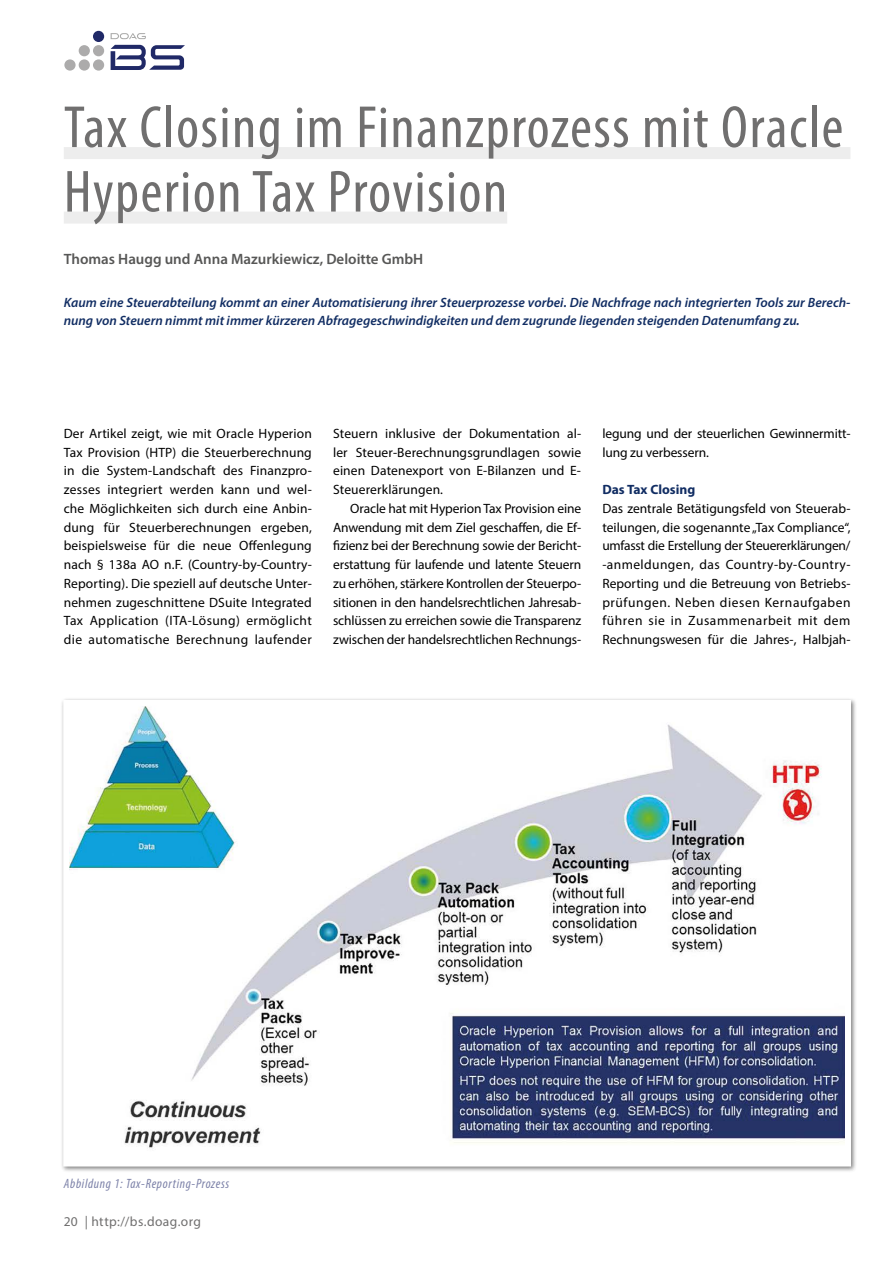
<style>
.page{position:relative;width:893px;height:1263px;background:#fff}
.page>*{position:absolute;margin:0;border:0;box-sizing:border-box;transform-origin:0 0}
.t1{font:condensed 60px/64.5px "Myriad Pro";letter-spacing:.025em;color:#706f6f}
.t2{font:600 15px "Myriad Pro";color:#575756}
.t3{font:13.5px/18.8px "Myriad Pro";color:#000;text-align:justify}
.t4{font:italic 600 13.5px/18.8px "Myriad Pro";color:#112d63}
.t5{font:italic condensed 13.5px "Myriad Pro";letter-spacing:.05em;color:#7c81a8}
.t6{font:13.5px "Myriad Pro";letter-spacing:.03em;color:#706f6f}
.t7{font:700 13.5px "Myriad Pro";color:#112d63}
</style>
<div class="page">
<div style="left:93px;top:59px;width:11px;height:12px;background:#acabab;border-radius:50%"></div>
<div style="left:93px;top:31px;width:11px;height:11px;background:#202967;border-radius:50%"></div>
<div style="left:79px;top:45px;width:11px;height:11px;background:#acabab;border-radius:50%"></div>
<div style="left:93px;top:45px;width:11px;height:11px;background:#acabab;border-radius:50%"></div>
<div style="left:64px;top:59px;width:12px;height:12px;background:#acabab;border-radius:50%"></div>
<div style="left:79px;top:59px;width:11px;height:12px;background:#acabab;border-radius:50%"></div>
<svg style="left:111px;top:45px;width:74px;height:25px"></svg>
<svg style="left:111px;top:33px;width:35px;height:6px"></svg>
<div style="left:64px;top:147px;width:786px;height:12px;background:#ededed"></div>
<div style="left:64px;top:212px;width:443px;height:12px;background:#ededed"></div>
<svg style="left:62px;top:699px;width:792px;height:470px"></svg>
<h1 class="t1" style="left:64px;top:94px;width:781px">Tax Closing im Finanzprozess mit Oracle<br>Hyperion Tax Provision</h1>
<p class="t2" style="left:64px;top:250px;width:361px">Thomas Haugg und Anna Mazurkiewicz, Deloitte GmbH</p>
<p class="t4" style="left:64px;top:292px;width:788px">Kaum eine Steuerabteilung kommt an einer Automatisierung ihrer Steuerprozesse vorbei. Die Nachfrage nach integrierten Tools zur Berech&shy;nung von Steuern nimmt mit immer kürzeren Abfragegeschwindigkeiten und dem zugrunde liegenden steigenden Datenumfang zu.</p>
<p class="t3" style="left:64px;top:424px;width:250px">Der Artikel zeigt, wie mit Oracle Hyperion Tax Provision (HTP) die Steuerberechnung in die System-Landschaft des Finanzpro&shy;zesses integriert werden kann und wel&shy;che Möglichkeiten sich durch eine Anbin&shy;dung für Steuerberechnungen ergeben, beispielsweise für die neue Offenlegung nach § 138a AO n.F. (Country-by-Country-Reporting). Die speziell auf deutsche Unter&shy;nehmen zugeschnittene DSuite Integrated Tax Application (ITA-Lösung) ermöglicht die automatische Berechnung laufender</p>
<p class="t3" style="left:333px;top:424px;width:250px">Steuern inklusive der Dokumentation al&shy;ler Steuer-Berechnungsgrundlagen sowie einen Datenexport von E-Bilanzen und E-Steuererklärungen.</p>
<p class="t3" style="left:333px;top:499px;width:250px;text-indent:17px">Oracle hat mit Hyperion Tax Provision eine Anwendung mit dem Ziel geschaffen, die Ef&shy;fizienz bei der Berechnung sowie der Bericht&shy;erstattung für laufende und latente Steuern zu erhöhen, stärkere Kontrollen der Steuerpo&shy;sitionen in den handelsrechtlichen Jahresab&shy;schlüssen zu erreichen sowie die Transparenz zwischen der handelsrechtlichen Rechnungs-</p>
<p class="t3" style="left:602px;top:424px;width:250px">legung und der steuerlichen Gewinnermitt&shy;lung zu verbessern.</p>
<p class="t7" style="left:602px;top:481px;width:94px">Das Tax Closing</p>
<p class="t3" style="left:602px;top:499px;width:250px">Das zentrale Betätigungsfeld von Steuerab&shy;teilungen, die sogenannte „Tax Compliance“, umfasst die Erstellung der Steuererklärungen/ -anmeldungen, das Country-by-Country-Reporting und die Betreuung von Betriebs&shy;prüfungen. Neben diesen Kernaufgaben führen sie in Zusammenarbeit mit dem Rechnungswesen für die Jahres-, Halbjah-</p>
<p class="t5" style="left:64px;top:1175px;width:167px">Abbildung 1: Tax-Reporting-Prozess</p>
<p class="t6" style="left:64px;top:1213px;width:139px">20 | http://bs.doag.org</p>
</div>
